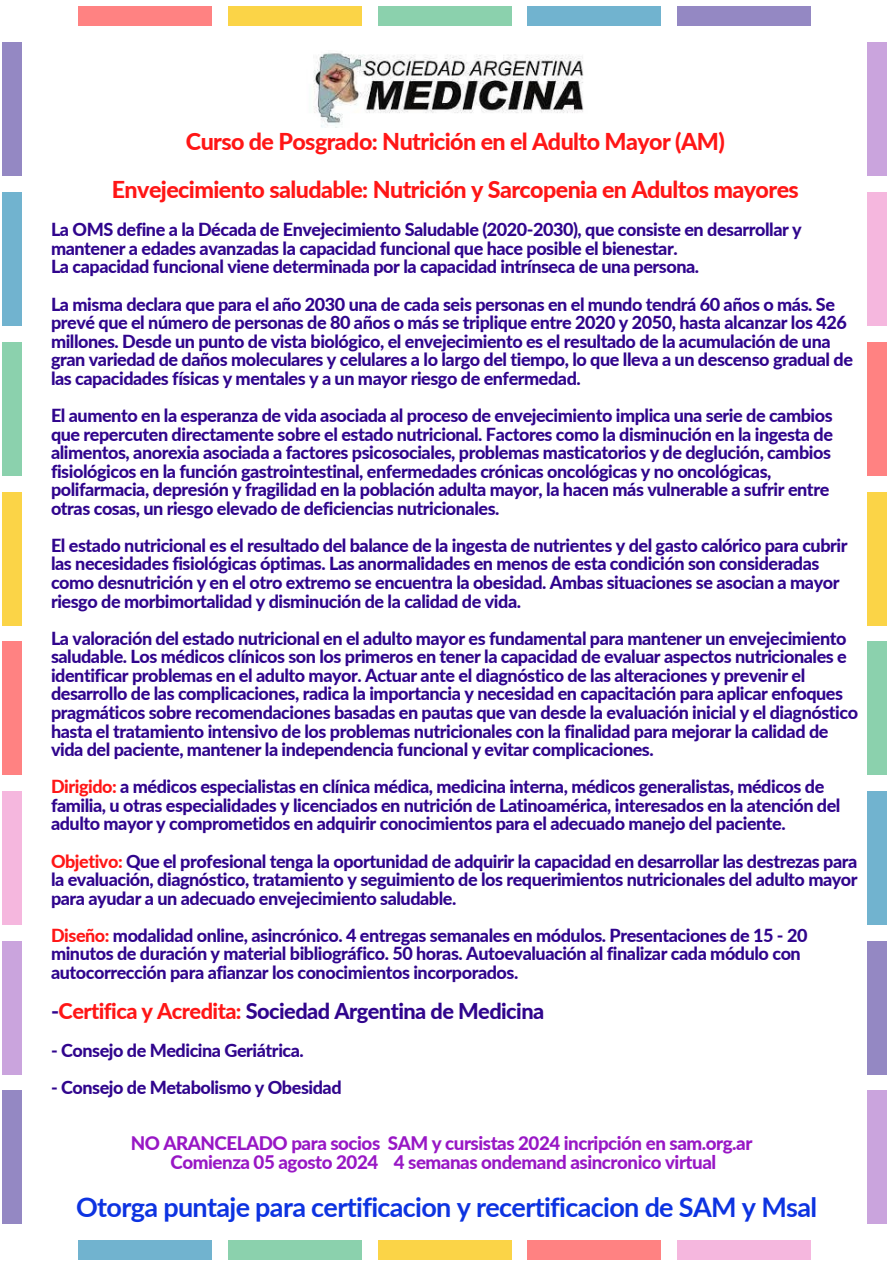
<style>
.page{position:relative;width:893px;height:1263px;background:#fff}
.page>*{position:absolute;margin:0;border:0;box-sizing:border-box;transform-origin:0 0}
.t1{font:700 27px "Lato";letter-spacing:-.025em;color:#0d33e1}
.t2{font:800 23.25px "Lato";letter-spacing:-.025em;color:#ff1616}
.t3{font:800 21.75px "Lato";letter-spacing:-.025em;color:#30058d}
.t4{font:800 18.75px "Lato";letter-spacing:-.025em;color:#9817c5}
.t5{font:800 18px/18.6px "Lato";letter-spacing:-.025em;color:#30058d}
.s1{color:#ff1616}
</style>
<div class="page">
<img style="left:313px;top:52px;width:271px;height:76px">
<div style="left:867px;top:492px;width:19px;height:133px;background:#fbd447"></div>
<div style="left:3px;top:43px;width:19px;height:133px;background:#9488c3"></div>
<div style="left:3px;top:1091px;width:19px;height:133px;background:#9488c3"></div>
<div style="left:3px;top:941px;width:19px;height:133px;background:#caa4dd"></div>
<div style="left:3px;top:791px;width:19px;height:133px;background:#f5b7de"></div>
<div style="left:3px;top:642px;width:19px;height:133px;background:#ff8282"></div>
<div style="left:3px;top:492px;width:19px;height:133px;background:#fbd447"></div>
<div style="left:3px;top:342px;width:19px;height:133px;background:#8bd1ad"></div>
<div style="left:3px;top:193px;width:19px;height:133px;background:#71b3cf"></div>
<div style="left:867px;top:43px;width:19px;height:133px;background:#caa4dd"></div>
<div style="left:867px;top:1091px;width:19px;height:133px;background:#caa4dd"></div>
<div style="left:867px;top:941px;width:19px;height:133px;background:#9488c3"></div>
<div style="left:867px;top:791px;width:19px;height:133px;background:#71b3cf"></div>
<div style="left:867px;top:642px;width:19px;height:133px;background:#8bd1ad"></div>
<div style="left:867px;top:342px;width:19px;height:133px;background:#ff8282"></div>
<div style="left:867px;top:193px;width:19px;height:133px;background:#f5b7de"></div>
<div style="left:677px;top:1241px;width:133px;height:19px;background:#f5b7de"></div>
<div style="left:78px;top:1241px;width:134px;height:19px;background:#71b3cf"></div>
<div style="left:228px;top:1241px;width:133px;height:19px;background:#8bd1ad"></div>
<div style="left:378px;top:1241px;width:133px;height:19px;background:#fbd447"></div>
<div style="left:528px;top:1241px;width:133px;height:19px;background:#ff8282"></div>
<div style="left:677px;top:7px;width:133px;height:19px;background:#9488c3"></div>
<div style="left:78px;top:7px;width:134px;height:19px;background:#ff8282"></div>
<div style="left:228px;top:7px;width:133px;height:19px;background:#fbd447"></div>
<div style="left:378px;top:7px;width:133px;height:19px;background:#8bd1ad"></div>
<div style="left:528px;top:7px;width:133px;height:19px;background:#71b3cf"></div>
<h2 class="t2" style="left:186px;top:127px;width:540px">Curso de Posgrado: Nutrición en el Adulto Mayor (AM)</h2>
<h2 class="t2" style="left:112px;top:175px;width:688px">Envejecimiento saludable: Nutrición y Sarcopenia en Adultos mayores</h2>
<p class="t5" style="left:51px;top:220px;width:752px">La OMS define a la Década de Envejecimiento Saludable (2020-2030), que consiste en desarrollar y mantener a edades avanzadas la capacidad funcional que hace posible el bienestar.</p>
<p class="t5" style="left:51px;top:257px;width:650px">La capacidad funcional viene determinada por la capacidad intrínseca de una persona.</p>
<p class="t5" style="left:51px;top:294px;width:803px">La misma declara que para el año 2030 una de cada seis personas en el mundo tendrá 60 años o más. Se prevé que el número de personas de 80 años o más se triplique entre 2020 y 2050, hasta alcanzar los 426 millones. Desde un punto de vista biológico, el envejecimiento es el resultado de la acumulación de una gran variedad de daños moleculares y celulares a lo largo del tiempo, lo que lleva a un descenso gradual de las capacidades físicas y mentales y a un mayor riesgo de enfermedad.</p>
<p class="t5" style="left:51px;top:406px;width:783px">El aumento en la esperanza de vida asociada al proceso de envejecimiento implica una serie de cambios que repercuten directamente sobre el estado nutricional. Factores como la disminución en la ingesta de alimentos, anorexia asociada a factores psicosociales, problemas masticatorios y de deglución, cambios fisiológicos en la función gastrointestinal, enfermedades crónicas oncológicas y no oncológicas, polifarmacia, depresión y fragilidad en la población adulta mayor, la hacen más vulnerable a sufrir entre otras cosas, un riesgo elevado de deficiencias nutricionales.</p>
<p class="t5" style="left:51px;top:536px;width:798px">El estado nutricional es el resultado del balance de la ingesta de nutrientes y del gasto calórico para cubrir las necesidades fisiológicas óptimas. Las anormalidades en menos de esta condición son consideradas como desnutrición y en el otro extremo se encuentra la obesidad. Ambas situaciones se asocian a mayor riesgo de morbimortalidad y disminución de la calidad de vida.</p>
<p class="t5" style="left:51px;top:628px;width:808px">La valoración del estado nutricional en el adulto mayor es fundamental para mantener un envejecimiento saludable. Los médicos clínicos son los primeros en tener la capacidad de evaluar aspectos nutricionales e identificar problemas en el adulto mayor. Actuar ante el diagnóstico de las alteraciones y prevenir el desarrollo de las complicaciones, radica la importancia y necesidad en capacitación para aplicar enfoques pragmáticos sobre recomendaciones basadas en pautas que van desde la evaluación inicial y el diagnóstico hasta el tratamiento intensivo de los problemas nutricionales con la finalidad para mejorar la calidad de vida del paciente, mantener la independencia funcional y evitar complicaciones.</p>
<p class="t5" style="left:51px;top:777px;width:791px"><span class="s1">Dirigido:</span> a médicos especialistas en clínica médica, medicina interna, médicos generalistas, médicos de familia, u otras especialidades y licenciados en nutrición de Latinoamérica, interesados en la atención del adulto mayor y comprometidos en adquirir conocimientos para el adecuado manejo del paciente.</p>
<p class="t5" style="left:51px;top:851px;width:808px;text-align:justify"><span class="s1">Objetivo:</span> Que el profesional tenga la oportunidad de adquirir la capacidad en desarrollar las destrezas para la evaluación, diagnóstico, tratamiento y seguimiento de los requerimientos nutricionales del adulto mayor para ayudar a un adecuado envejecimiento saludable.</p>
<p class="t5" style="left:51px;top:925px;width:758px"><span class="s1">Diseño:</span> modalidad online, asincrónico. 4 entregas semanales en módulos. Presentaciones de 15 - 20 minutos de duración y material bibliográfico. 50 horas. Autoevaluación al finalizar cada módulo con autocorrección para afianzar los conocimientos incorporados.</p>
<h2 class="t3" style="left:51px;top:997px;width:495px">-<span class="s1">Certifica y Acredita:</span> Sociedad Argentina de Medicina</h2>
<p class="t5" style="left:51px;top:1041px;width:254px">- Consejo de Medicina Geriátrica.</p>
<p class="t5" style="left:51px;top:1078px;width:292px">- Consejo de Metabolismo y Obesidad</p>
<p class="t4" style="left:131px;top:1131px;width:623px">NO ARANCELADO para socios SAM y cursistas 2024 incripción en sam.org.ar</p>
<p class="t4" style="left:171px;top:1150px;width:547px">Comienza 05 agosto 2024 4 semanas ondemand asincronico virtual</p>
<p class="t1" style="left:76px;top:1190px;width:742px">Otorga puntaje para certificacion y recertificacion de SAM y Msal</p>
</div>
